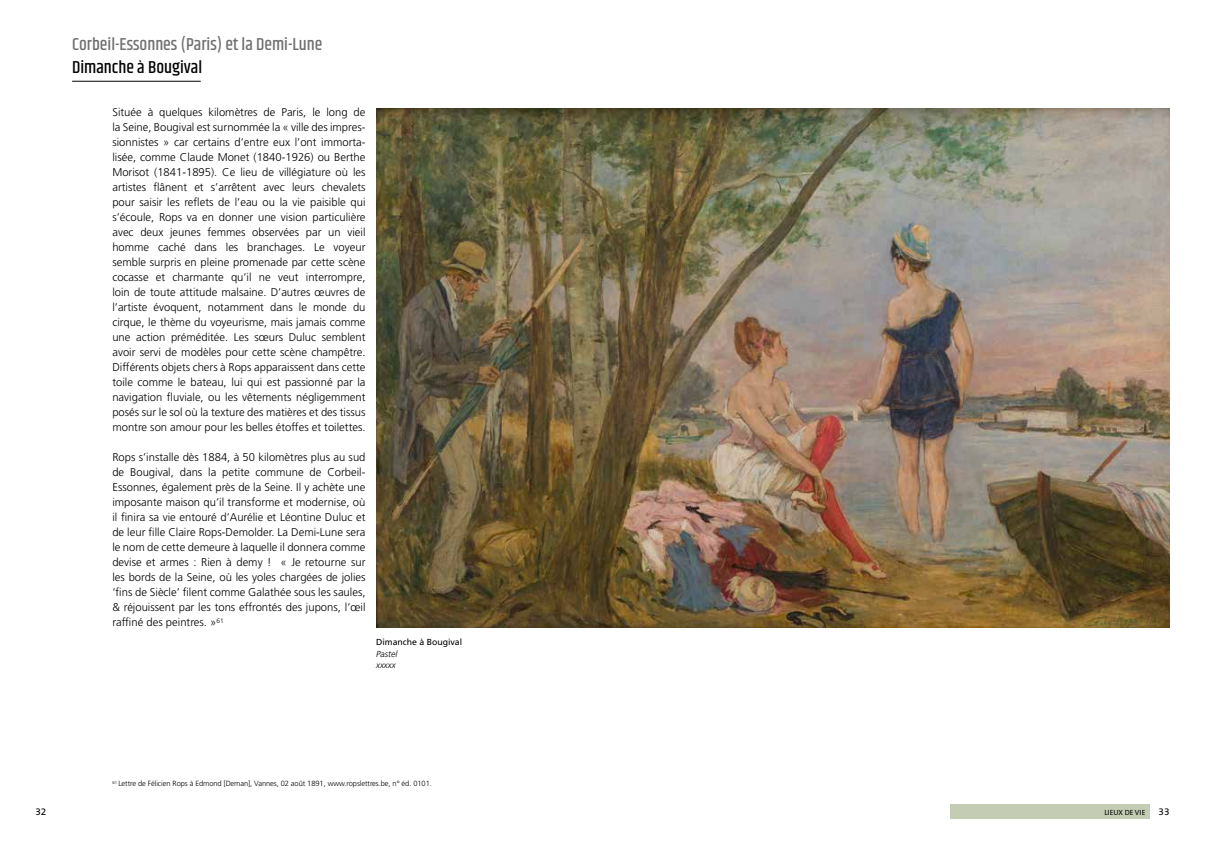
<style>
.page{position:relative;width:1205px;height:851px;background:#fff}
.page>*{position:absolute;margin:0;border:0;box-sizing:border-box;transform-origin:0 0}
.t1{font:500 17.5px "Khand";color:#706f6f}
.t2{font:500 17.5px "Khand";color:#000}
.t3{font:300 11.25px/15px "Frutiger LT Std";color:#000;text-align:justify}
.t4{font:10px "The Sans B5 Plain";color:#000}
.t5{font:8.75px "Frutiger LT Std";color:#000}
.t6{font:italic 300 8.75px/11.2px "Frutiger LT Std";color:#000}
.t7{font:300 7.5px "Frutiger LT Std";letter-spacing:-.01em;color:#000}
.t8{font:7.5px "The Sans B5 Plain";color:#000}
</style>
<div class="page">
<div style="left:950px;top:804px;width:199px;height:14px;background:#c4cdb3"></div>
<hr style="left:72px;top:81px;width:129px;height:1px;background:#000">
<img style="left:376px;top:109px;width:793px;height:518px">
<h1 class="t1" style="left:72px;top:33px;width:252px">Corbeil-Essonnes (Paris) et la Demi-Lune</h1>
<h1 class="t2" style="left:72px;top:56px;width:131px">Dimanche à Bougival</h1>
<p class="t3" style="left:112px;top:105px;width:255px">Située à quelques kilomètres de Paris, le long de la Seine, Bougival est surnommée la « ville des impres&shy;sionnistes » car certains d’entre eux l’ont immorta&shy;lisée, comme Claude Monet (1840-1926) ou Berthe Morisot (1841-1895). Ce lieu de villégiature où les artistes flânent et s’arrêtent avec leurs chevalets pour saisir les reflets de l’eau ou la vie paisible qui s’écoule, Rops va en donner une vision particulière avec deux jeunes femmes observées par un vieil homme caché dans les branchages. Le voyeur semble surpris en pleine promenade par cette scène cocasse et charmante qu’il ne veut interrompre, loin de toute attitude malsaine. D’autres œuvres de l’artiste évoquent, notamment dans le monde du cirque, le thème du voyeurisme, mais jamais comme une action préméditée. Les sœurs Duluc semblent avoir servi de modèles pour cette scène champêtre.<br>Différents objets chers à Rops apparaissent dans cette toile comme le bateau, lui qui est passionné par la navigation fluviale, ou les vêtements négligemment posés sur le sol où la texture des matières et des tissus montre son amour pour les belles étoffes et toilettes.</p>
<p class="t3" style="left:112px;top:450px;width:255px">Rops s’installe dès 1884, à 50 kilomètres plus au sud de Bougival, dans la petite commune de Corbeil-Essonnes, également près de la Seine. Il y achète une imposante maison qu’il transforme et modernise, où il finira sa vie entouré d’Aurélie et Léontine Duluc et de leur fille Claire Rops-Demolder. La Demi-Lune sera le nom de cette demeure à laquelle il donnera comme devise et armes : Rien à demy ! « Je retourne sur les bords de la Seine, où les yoles chargées de jolies ‘fins de Siècle’ filent comme Galathée sous les saules, &amp; réjouissent par les tons effrontés des jupons, l’œil raffiné des peintres. »<sup>61</sup></p>
<p class="t5" style="left:376px;top:637px;width:88px">Dimanche à Bougival</p>
<p class="t6" style="left:376px;top:648px;width:23px">Pastel xxxxx</p>
<p class="t7" style="left:112px;top:779px;width:321px"><sup>61</sup> Lettre de Félicien Rops à Edmond [Deman], Vannes, 02 août 1891, www.ropslettres.be, n° éd. 0101.</p>
<p class="t4" style="left:35px;top:806px;width:12px">32</p>
<p class="t8" style="left:1104px;top:808px;width:43px">LIEUX DE VIE</p>
<p class="t4" style="left:1158px;top:806px;width:13px">33</p>
</div>
